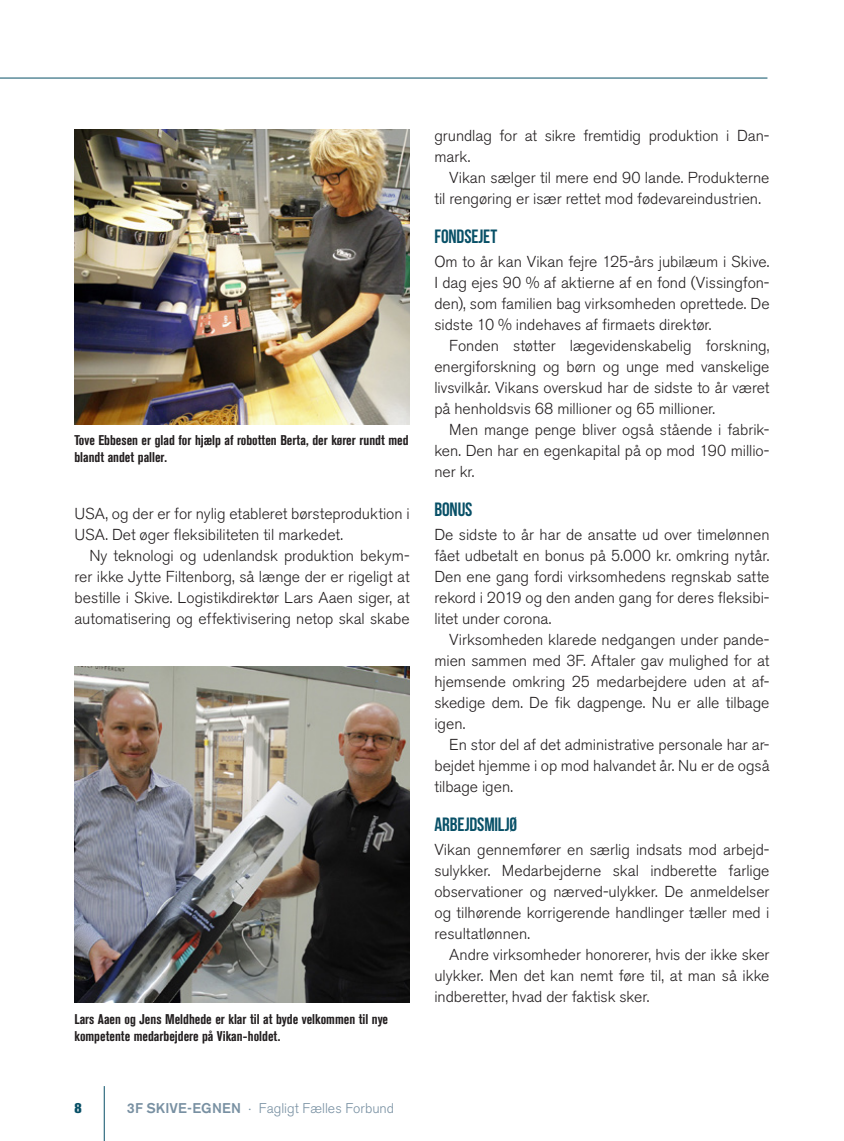
<style>
.page{position:relative;width:844px;height:1141px;background:#fff}
.page>*{position:absolute;margin:0;border:0;box-sizing:border-box;transform-origin:0 0}
.t1{font:19.25px "Bebas Neue";letter-spacing:-.005em;color:#085067}
.t2{font:300 15.75px/21px "Akzidenz Grotesk BQ";color:#231f20;text-align:justify}
.t3{font:700 14px/16.8px "Akzidenz Grotesk Condensed BQ";color:#231f20}
.t4{font:300 14px "Akzidenz Grotesk BQ";color:#7890a2}
.t5{font:800 14px "Akzidenz Grotesk BQ";color:#085067}
.s1{font-family:"Akzidenz Grotesk BE";font-weight:500}
</style>
<div class="page">
<hr style="left:104px;top:1086px;width:1px;height:55px;background:#085067">
<hr style="left:0;top:78px;width:767px;height:1px;background:#085067">
<img style="left:74px;top:130px;width:335px;height:294px">
<img style="left:74px;top:666px;width:335px;height:336px">
<p class="t3" style="left:74px;top:432px;width:335px">Tove Ebbesen er glad for hjælp af robotten Berta, der kører rundt med blandt andet paller.</p>
<p class="t2" style="left:74px;top:503px;width:336px">USA, og der er for nylig etableret børsteproduktion i<br>USA. Det øger fleksibiliteten til markedet.</p>
<p class="t2" style="left:74px;top:545px;width:336px;text-indent:15px">Ny teknologi og udenlandsk produktion bekym&shy;rer ikke Jytte Filtenborg, så længe der er rigeligt at bestille i Skive. Logistikdirektør Lars Aaen siger, at automatisering og effektivisering netop skal skabe</p>
<p class="t3" style="left:74px;top:1011px;width:315px">Lars Aaen og Jens Meldhede er klar til at byde velkommen til nye kompetente medarbejdere på Vikan-holdet.</p>
<p class="t5" style="left:74px;top:1100px;width:9px">8</p>
<p class="t4" style="left:127px;top:1100px;width:269px"><span class="s1">3F SKIVE-EGNEN</span> ⋅ Fagligt Fælles Forbund</p>
<p class="t2" style="left:434px;top:125px;width:336px">grundlag for at sikre fremtidig produktion i Dan&shy;mark.</p>
<p class="t2" style="left:434px;top:167px;width:336px;text-indent:15px">Vikan sælger til mere end 90 lande. Produkterne til rengøring er især rettet mod fødevareindustrien.</p>
<p class="t1" style="left:434px;top:225px;width:64px">FONDSEJET</p>
<p class="t2" style="left:434px;top:251px;width:336px">Om to år kan Vikan fejre 125-års jubilæum i Skive.<br>I dag ejes 90 % af aktierne af en fond (Vissingfon&shy;den), som familien bag virksomheden oprettede. De sidste 10 % indehaves af firmaets direktør.</p>
<p class="t2" style="left:434px;top:335px;width:336px;text-indent:15px">Fonden støtter lægevidenskabelig forskning, energiforskning og børn og unge med vanskelige livsvilkår. Vikans overskud har de sidste to år været på henholdsvis 68 millioner og 65 millioner.</p>
<p class="t2" style="left:434px;top:419px;width:336px;text-indent:15px">Men mange penge bliver også stående i fabrik&shy;ken. Den har en egenkapital på op mod 190 millio&shy;ner kr.</p>
<p class="t1" style="left:434px;top:498px;width:40px">BONUS</p>
<p class="t2" style="left:434px;top:524px;width:336px">De sidste to år har de ansatte ud over timelønnen fået udbetalt en bonus på 5.000 kr. omkring nytår.<br>Den ene gang fordi virksomhedens regnskab satte rekord i 2019 og den anden gang for deres fleksibi&shy;litet under corona.</p>
<p class="t2" style="left:434px;top:629px;width:336px;text-indent:15px">Virksomheden klarede nedgangen under pande&shy;mien sammen med 3F. Aftaler gav mulighed for at hjemsende omkring 25 medarbejdere uden at af&shy;skedige dem. De fik dagpenge. Nu er alle tilbage igen.</p>
<p class="t2" style="left:434px;top:734px;width:336px;text-indent:15px">En stor del af det administrative personale har ar&shy;bejdet hjemme i op mod halvandet år. Nu er de også tilbage igen.</p>
<p class="t1" style="left:434px;top:813px;width:84px">ARBEJDSMILJØ</p>
<p class="t2" style="left:434px;top:839px;width:336px">Vikan gennemfører en særlig indsats mod arbejd&shy;sulykker. Medarbejderne skal indberette farlige observationer og nærved-ulykker. De anmeldelser og tilhørende korrigerende handlinger tæller med i resultatlønnen.</p>
<p class="t2" style="left:434px;top:944px;width:336px;text-indent:15px">Andre virksomheder honorerer, hvis der ikke sker ulykker. Men det kan nemt føre til, at man så ikke indberetter, hvad der faktisk sker.</p>
</div>
